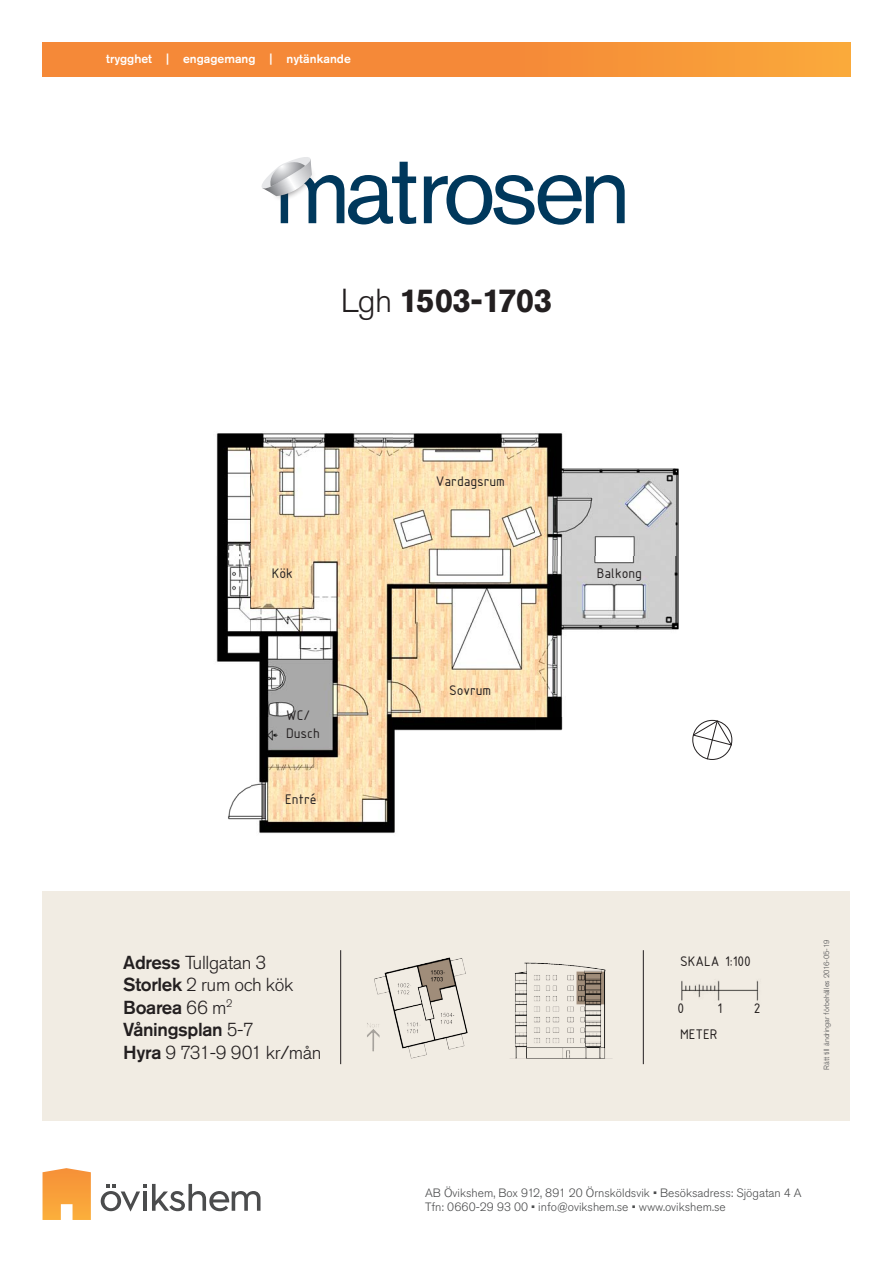
<style>
.page{position:relative;width:893px;height:1263px;background:#fff}
.page>*{position:absolute;margin:0;border:0;box-sizing:border-box;transform-origin:0 0}
.t1{font:99.15px "Akzidenz Grotesk Pro";letter-spacing:-.06em;color:#00385c}
.t2{font:700 33px "Akzidenz Grotesk Pro";letter-spacing:-.03em;color:#231f20}
.t3{font:300 18.6px/22.4px "Akzidenz Grotesk Pro";letter-spacing:-.02em;color:#231f20}
.t4{font:15px/18.5px "ISOCPEUR";letter-spacing:-.005em;color:#231f20}
.t5{font:500 12.15px "Akzidenz Grotesk Pro";color:#fff}
.t6{font:300 12px/13.5px "Akzidenz Grotesk Pro";color:#4b4c4d}
.t7{font:300 7.5px "Akzidenz Grotesk Pro";color:#4b4c4d}
.s1{font-weight:300}
.s2{font-weight:500}
</style>
<div class="page">
<div style="left:43px;top:43px;width:807px;height:34px;background:linear-gradient(to right,#f48137,#f89f3a)"></div>
<svg style="left:101px;top:1184px;width:159px;height:27px"></svg>
<svg style="left:43px;top:1168px;width:48px;height:52px;background:#f9aa51"></svg>
<svg style="left:261px;top:157px;width:52px;height:42px"></svg>
<div style="left:43px;top:891px;width:807px;height:229px;background:#f1ebe2"></div>
<img style="left:367px;top:957px;width:245px;height:102px">
<img style="left:681px;top:980px;width:78px;height:21px">
<hr style="left:643px;top:950px;width:1px;height:114px;background:#231f20">
<hr style="left:340px;top:950px;width:1px;height:114px;background:#231f20">
<svg style="left:692px;top:720px;width:40px;height:40px"></svg>
<img style="left:216px;top:433px;width:320px;height:400px">
<img style="left:536px;top:433px;width:143px;height:298px">
<svg style="left:523px;top:770px;width:13px;height:47px"></svg>
<p class="t5" style="left:106px;top:51px;width:246px">trygghet | engagemang | nytänkande</p>
<h1 class="t1" style="left:274px;top:124px;width:358px">matrosen</h1>
<p class="t2" style="left:341px;top:279px;width:213px"><span class="s1">Lgh</span> 1503-1703</p>
<p class="t4" style="left:272px;top:563px;width:23px">Kök</p>
<p class="t4" style="left:286px;top:705px;width:35px">WC/<br>Dusch</p>
<p class="t4" style="left:285px;top:789px;width:33px">Entré</p>
<p class="t3" style="left:123px;top:951px;width:200px"><span class="s2">Adress</span> Tullgatan 3<br><span class="s2">Storlek</span> 2 rum och kök<br><span class="s2">Boarea</span> 66 m<sup>2<br></sup><span class="s2">Våningsplan</span> 5-7<br><span class="s2">Hyra</span> 9 731-9 901 kr/mån</p>
<p class="t4" style="left:436px;top:471px;width:70px">Vardagsrum</p>
<p class="t4" style="left:449px;top:681px;width:44px">Sovrum</p>
<p class="t4" style="left:597px;top:563px;width:46px">Balkong</p>
<p class="t4" style="left:680px;top:951px;width:72px">SKALA 1:100</p>
<p class="t4" style="left:677px;top:998px;width:8px">0</p>
<p class="t4" style="left:717px;top:998px;width:6px">1</p>
<p class="t4" style="left:754px;top:998px;width:8px">2</p>
<p class="t4" style="left:680px;top:1025px;width:39px">METER</p>
<p class="t7" style="left:822px;top:1070px;width:131px;rotate:-90deg">Rätt till ändringar förbehålles 2016-05-19</p>
<p class="t6" style="left:425px;top:1186px;width:378px">AB Övikshem, Box 912, 891 20 Örnsköldsvik • Besöksadress: Sjögatan 4 A<br>Tfn: 0660-29 93 00 • info@ovikshem.se • www.ovikshem.se</p>
</div>
